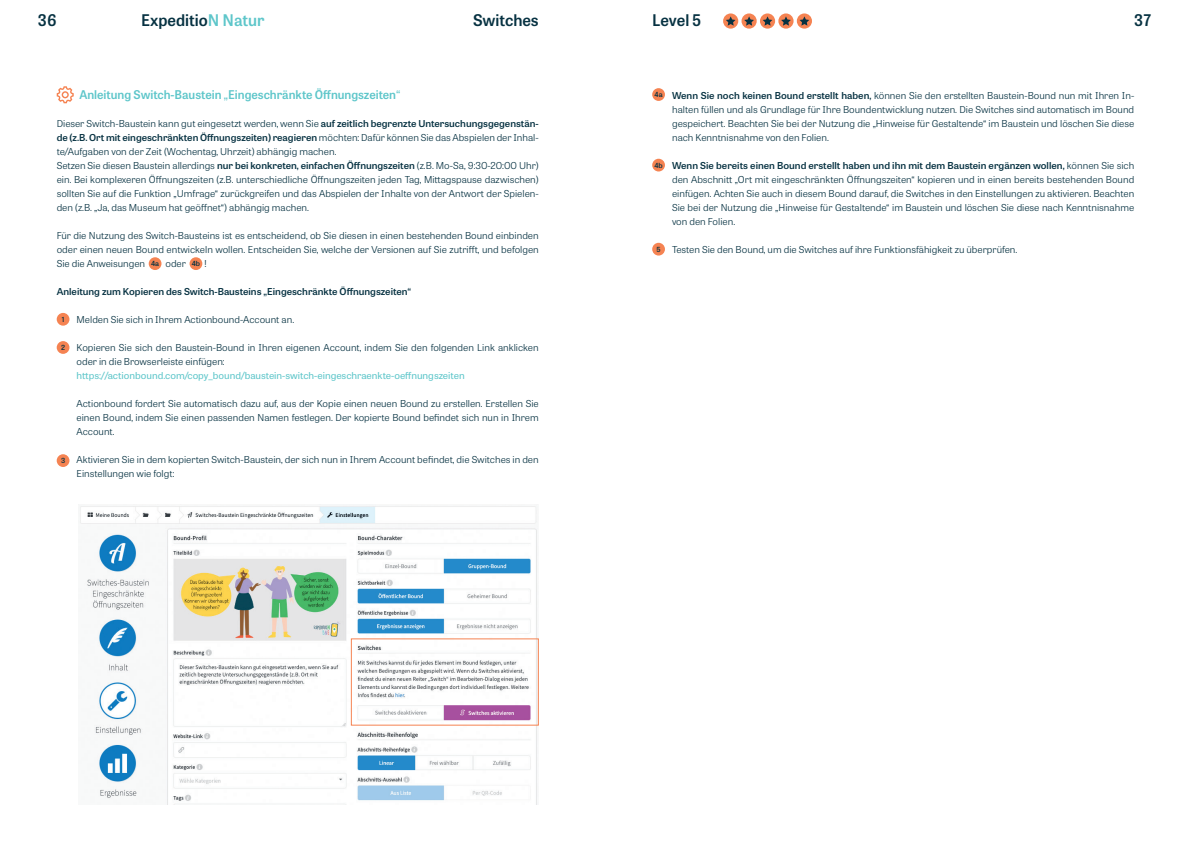
<style>
.page{position:relative;width:1191px;height:842px;background:#fff}
.page>*{position:absolute;margin:0;border:0;box-sizing:border-box;transform-origin:0 0}
.t1{font:600 16px "Tablet Gothic";color:#073242}
.t2{font:600 12px "Tablet Gothic";color:#5ec6ca}
.t3{font:300 9.5px/14px "Tablet Gothic Wide";color:#073242;text-align:justify}
.t4{font:9.5px "Tablet Gothic Wide";color:#5ec6ca}
.t5{font:600 9.5px "Tablet Gothic Wide";color:#073242}
.t6{font:600 7px "Tablet Gothic Wide";color:#073242}
.s1{color:#5ec6ca}
.s2{font-weight:400}
.s3{font-weight:600}
</style>
<div class="page">
<svg style="left:723px;top:13px;width:15px;height:16px"></svg>
<svg style="left:726px;top:16px;width:9px;height:10px"></svg>
<svg style="left:741px;top:13px;width:15px;height:16px"></svg>
<svg style="left:744px;top:16px;width:10px;height:10px"></svg>
<svg style="left:760px;top:13px;width:15px;height:16px"></svg>
<svg style="left:762px;top:16px;width:10px;height:10px"></svg>
<svg style="left:778px;top:13px;width:15px;height:16px"></svg>
<svg style="left:781px;top:16px;width:10px;height:10px"></svg>
<svg style="left:797px;top:13px;width:15px;height:16px"></svg>
<svg style="left:799px;top:16px;width:10px;height:10px"></svg>
<img style="left:80px;top:505px;width:459px;height:300px">
<div style="left:351px;top:638px;width:188px;height:87px;border:1px solid #f58352"></div>
<svg style="left:57px;top:86px;width:17px;height:17px"></svg>
<div style="left:57px;top:313px;width:12px;height:13px;background:#f58352;border-radius:50%"></div>
<div style="left:57px;top:341px;width:12px;height:13px;background:#f58352;border-radius:50%"></div>
<div style="left:57px;top:454px;width:12px;height:13px;background:#f58352;border-radius:50%"></div>
<div style="left:149px;top:257px;width:12px;height:13px;background:#f58352;border-radius:50%"></div>
<div style="left:189px;top:257px;width:13px;height:13px;background:#f58352;border-radius:50%"></div>
<div style="left:652px;top:88px;width:13px;height:13px;background:#f58352;border-radius:50%"></div>
<div style="left:652px;top:159px;width:13px;height:12px;background:#f58352;border-radius:50%"></div>
<div style="left:652px;top:243px;width:13px;height:13px;background:#f58352;border-radius:50%"></div>
<h1 class="t1" style="left:38px;top:9px;width:20px">36</h1>
<h1 class="t1" style="left:141px;top:9px;width:125px">Expeditio<span class="s1">N Natur</span></h1>
<h1 class="t1" style="left:473px;top:9px;width:67px">Switches</h1>
<h1 class="t1" style="left:652px;top:9px;width:51px">Level 5</h1>
<h1 class="t1" style="left:1134px;top:9px;width:18px">37</h1>
<p class="t2" style="left:79px;top:86px;width:322px">Anleitung Switch-Baustein <span class="s2">„</span>Eingeschränkte Öffnungszeiten<span class="s2">“</span></p>
<p class="t3" style="left:57px;top:116px;width:483px;text-align:left">Dieser Switch-Baustein kann gut eingesetzt werden, wenn Sie <span class="s3">auf zeitlich begrenzte Untersuchungsgegenstän&shy;de (z.B. Ort mit eingeschränkten Öffnungszeiten) reagieren</span> möchten: Dafür können Sie das Abspielen der Inhal&shy;te/Aufgaben von der Zeit (Wochentag, Uhrzeit) abhängig machen.<br>Setzen Sie diesen Baustein allerdings <span class="s3">nur bei konkreten, einfachen Öffnungszeiten</span> (z.B. Mo-Sa, 9:30-20:00 Uhr) ein. Bei komplexeren Öffnungszeiten (z.B. unterschiedliche Öffnungszeiten jeden Tag, Mittagspause dazwischen) sollten Sie auf die Funktion „Umfrage“ zurückgreifen und das Abspielen der Inhalte von der Antwort der Spielen&shy;den (z.B. „Ja, das Museum hat geöffnet“) abhängig machen.</p>
<p class="t3" style="left:57px;top:228px;width:483px">Für die Nutzung des Switch-Bausteins ist es entscheidend, ob Sie diesen in einen bestehenden Bound einbinden oder einen neuen Bound entwickeln wollen. Entscheiden Sie, welche der Versionen auf Sie zutrifft, und befolgen Sie die Anweisungen</p>
<p class="t3" style="left:165px;top:256px;width:22px">oder</p>
<p class="t3" style="left:204px;top:256px;width:4px">!</p>
<p class="t5" style="left:57px;top:285px;width:356px">Anleitung zum Kopieren des Switch-Bausteins „Eingeschränkte Öffnungszeiten“</p>
<p class="t3" style="left:77px;top:312px;width:219px">Melden Sie sich in Ihrem Actionbound-Account an.</p>
<p class="t3" style="left:77px;top:340px;width:463px">Kopieren Sie sich den Baustein-Bound in Ihren eigenen Account, indem Sie den folgenden Link anklicken oder in die Browserleiste einfügen:</p>
<p class="t4" style="left:77px;top:369px;width:390px">https://actionbound.com/copy_bound/baustein-switch-eingeschraenkte-oeffnungszeiten</p>
<p class="t3" style="left:77px;top:396px;width:464px">Actionbound fordert Sie automatisch dazu auf, aus der Kopie einen neuen Bound zu erstellen. Erstellen Sie einen Bound, indem Sie einen passenden Namen festlegen. Der kopierte Bound befindet sich nun in Ihrem Account.</p>
<p class="t3" style="left:77px;top:452px;width:464px">Aktivieren Sie in dem kopierten Switch-Baustein, der sich nun in Ihrem Account befindet, die Switches in den<br>Einstellungen wie folgt:</p>
<p class="t6" style="left:151px;top:259px;width:10px">4a</p>
<p class="t6" style="left:192px;top:259px;width:10px">4b</p>
<p class="t6" style="left:62px;top:314px;width:4px">1</p>
<p class="t6" style="left:61px;top:343px;width:6px">2</p>
<p class="t6" style="left:61px;top:456px;width:6px">3</p>
<p class="t6" style="left:654px;top:90px;width:10px">4a</p>
<p class="t6" style="left:654px;top:160px;width:10px">4b</p>
<p class="t6" style="left:656px;top:244px;width:6px">5</p>
<p class="t3" style="left:672px;top:88px;width:464px"><span class="s3">Wenn Sie noch keinen Bound erstellt haben,</span> können Sie den erstellten Baustein-Bound nun mit Ihren In&shy;halten füllen und als Grundlage für Ihre Boundentwicklung nutzen. Die Switches sind automatisch im Bound gespeichert. Beachten Sie bei der Nutzung die „Hinweise für Gestaltende“ im Baustein und löschen Sie diese nach Kenntnisnahme von den Folien.</p>
<p class="t3" style="left:672px;top:158px;width:464px"><span class="s3">Wenn Sie bereits einen Bound erstellt haben und ihn mit dem Baustein ergänzen wollen,</span> können Sie sich den Abschnitt „Ort mit eingeschränkten Öffnungszeiten“ kopieren und in einen bereits bestehenden Bound einfügen. Achten Sie auch in diesem Bound darauf, die Switches in den Einstellungen zu aktivieren. Beachten Sie bei der Nutzung die „Hinweise für Gestaltende“ im Baustein und löschen Sie diese nach Kenntnisnahme von den Folien.</p>
<p class="t3" style="left:672px;top:242px;width:347px">Testen Sie den Bound, um die Switches auf ihre Funktionsfähigkeit zu überprüfen.</p>
</div>
